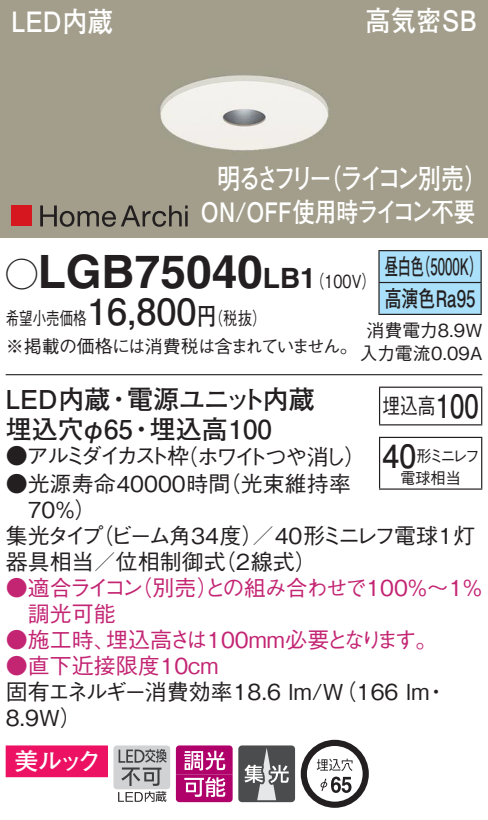
<style>
.page{position:relative;width:488px;height:820px;background:#fff}
.page>*{position:absolute;margin:0;border:0;box-sizing:border-box;transform-origin:0 0}
.t1{font:700 46px "Helvetica LT Std";color:#231f20}
.t2{font:700 36px "Futo Go B101 Pro";color:#231f20}
.t3{font:700 32px "Futo Go B101 Pro";color:#231f20;scale:.8 1}
.t4{font:700 32px "Futo Go B101 Pro";color:#231f20;scale:.94 1}
.t5{font:700 28px "Futo Go B101 Pro";letter-spacing:-.035em;color:#fff;scale:.82 1}
.t6{font:700 28px "Futo Go B101 Pro";letter-spacing:-.035em;color:#fff;scale:.9 1}
.t7{font:700 28px "Helvetica LT Std";color:#231f20}
.t8{font:700 26.8px "Futo Go B101 Pro";letter-spacing:-.005em;color:#fff;scale:.82 1}
.t9{font:700 26px "Futo Go B101 Pro";color:#231f20}
.t10{font:700 26px "Futo Go B101 Pro";letter-spacing:-.05em;color:#231f20}
.t11{font:700 24px "Futo Go B101 Pro";color:#fff}
.t12{font:700 22.8px/32px "Futo Go B101 Pro";color:#231f20;scale:.58 1}
.t13{font:500 22px/26px "Gothic BBB Pro";color:#231f20}
.t14{font:500 22px "Gothic BBB Pro";color:#c32573}
.t15{font:500 22px "Gothic BBB Pro";letter-spacing:-.04em;color:#231f20}
.t16{font:500 22px "Gothic BBB Pro";letter-spacing:-.045em;color:#c32573}
.t17{font:500 22px/26px "Gothic BBB Pro";letter-spacing:-.05em;color:#c32573;text-align:center}
.t18{font:500 22px "Gothic BBB Pro";letter-spacing:-.15em;color:#231f20}
.t19{font:500 22px "Gothic BBB Pro";letter-spacing:-.18em;color:#231f20}
.t20{font:500 22px "Gothic BBB Pro";color:#231f20;scale:.8 1}
.t21{font:500 18px/28px "Gothic BBB Pro";letter-spacing:-.04em;color:#231f20;scale:.75 1}
.t22{font:500 18px/24px "Gothic BBB Pro";color:#231f20;text-align:center}
.t23{font:500 18px "Gothic BBB Pro";color:#231f20;scale:.8 1}
.t24{font:500 16px "Gothic BBB Pro";letter-spacing:-.165em;color:#231f20;scale:.94 1}
.s1{font-family:"Ford Classification 1";font-weight:400;font-size:32px}
.s2{font-family:"Futo Go B101 Pro";font-weight:700;font-size:24px}
.s3{font-family:"Helvetica LT Std";font-weight:700;font-size:28px}
</style>
<div class="page">
<img style="left:0;top:0;width:487px;height:237px">
<div style="left:11px;top:205px;width:21px;height:21px;background:#d7171f"></div>
<svg style="left:40px;top:205px;width:147px;height:22px"></svg>
<div style="left:6px;top:745px;width:102px;height:32px;background:#ec1163"></div>
<div style="left:113px;top:745px;width:57px;height:44px;background:#d1d2d4;border-radius:3px"></div>
<svg style="left:118px;top:749px;width:48px;height:53px"></svg>
<svg style="left:176px;top:745px;width:56px;height:57px"></svg>
<svg style="left:241px;top:748px;width:51px;height:51px"></svg>
<div style="left:238px;top:745px;width:57px;height:57px;border:2px solid #4b4c4d;border-radius:3px"></div>
<svg style="left:300px;top:740px;width:68px;height:68px"></svg>
<hr style="left:6px;top:374px;width:476px;height:1px;background:#231f20">
<svg style="left:379px;top:251px;width:101px;height:63px"></svg>
<hr style="left:378px;top:250px;width:103px;height:1px;background:#231f20">
<hr style="left:378px;top:251px;width:1px;height:31px;background:#231f20">
<hr style="left:480px;top:251px;width:1px;height:31px;background:#231f20">
<hr style="left:378px;top:282px;width:103px;height:1px;background:#231f20">
<hr style="left:378px;top:283px;width:1px;height:31px;background:#231f20">
<hr style="left:480px;top:283px;width:1px;height:31px;background:#231f20">
<hr style="left:378px;top:314px;width:103px;height:1px;background:#231f20">
<hr style="left:379px;top:388px;width:1px;height:36px;background:#231f20">
<hr style="left:379px;top:387px;width:103px;height:1px;background:#231f20">
<hr style="left:481px;top:388px;width:1px;height:36px;background:#231f20">
<hr style="left:379px;top:424px;width:103px;height:2px;background:#231f20">
<hr style="left:379px;top:438px;width:1px;height:50px;background:#231f20">
<hr style="left:379px;top:437px;width:103px;height:1px;background:#231f20">
<hr style="left:481px;top:438px;width:1px;height:50px;background:#231f20">
<hr style="left:379px;top:488px;width:103px;height:2px;background:#231f20">
<p class="t6" style="left:11px;top:-1px;width:114px">LED内蔵</p>
<p class="t6" style="left:365px;top:-2px;width:125px">高気密SB</p>
<p class="t5" style="left:318px;top:156px;width:208px">（ライコン別売(</p>
<p class="t5" style="left:217px;top:156px;width:141px">明るさフリー</p>
<p class="t8" style="left:201px;top:190px;width:336px">ON/OFF使用時ライコン不要</p>
<h1 class="t1" style="left:6px;top:243px;width:258px"><span class="s1">A</span>LGB75040</h1>
<p class="t23" style="left:197px;top:304px;width:88px">（<span class="s2">円</span>税抜(</p>
<p class="t12" style="left:417px;top:248px;width:115px">（5000 (K</p>
<p class="t12" style="left:384px;top:248px;width:158px">昼白色<br>高演色Ra95</p>
<p class="t7" style="left:263px;top:261px;width:39px">LB</p>
<p class="t23" style="left:300px;top:266px;width:96px">（<span class="s3">1</span> 100 (V</p>
<h2 class="t2" style="left:87px;top:283px;width:111px">16,800</h2>
<p class="t21" style="left:6px;top:302px;width:471px">希望小売価格<br>※掲載の価格には消費税は含まれていません。</p>
<p class="t10" style="left:127px;top:379px;width:189px">電源ユニット内蔵</p>
<p class="t22" style="left:359px;top:315px;width:124px">消費電力8.9W入力電流0.09A</p>
<p class="t9" style="left:6px;top:379px;width:106px">LED内蔵</p>
<h3 class="t3" style="left:436px;top:381px;width:55px">100</h3>
<p class="t20" style="left:382px;top:388px;width:68px">埋込高</p>
<p class="t24" style="left:416px;top:443px;width:69px">形ミニレフ</p>
<p class="t9" style="left:106px;top:379px;width:27px">・</p>
<p class="t9" style="left:150px;top:409px;width:124px">埋込高100</p>
<p class="t9" style="left:6px;top:409px;width:129px">埋込穴φ65</p>
<p class="t9" style="left:128px;top:409px;width:27px">・</p>
<h3 class="t4" style="left:382px;top:431px;width:37px">40</h3>
<p class="t24" style="left:400px;top:465px;width:66px">電球相当</p>
<p class="t19" style="left:6px;top:438px;width:185px">●アルミダイカスト枠</p>
<p class="t18" style="left:176px;top:439px;width:191px">（ホワイトつや消し(</p>
<p class="t13" style="left:219px;top:468px;width:133px">（光束維持率</p>
<p class="t13" style="left:28px;top:468px;width:204px;text-indent:-22px">●光源寿命40000時間<br>70％(</p>
<p class="t15" style="left:92px;top:518px;width:173px">（ビーム角34度）</p>
<p class="t13" style="left:6px;top:520px;width:99px">集光タイプ</p>
<p class="t15" style="left:252px;top:518px;width:225px">／40形ミニレフ電球1灯</p>
<p class="t13" style="left:214px;top:546px;width:104px">（2線式(</p>
<p class="t13" style="left:6px;top:546px;width:221px">器具相当／位相制御式</p>
<p class="t16" style="left:130px;top:570px;width:354px">（別売との組み合わせで100％~1％</p>
<p class="t14" style="left:196px;top:570px;width:23px">）</p>
<p class="t17" style="left:6px;top:572px;width:139px">●適合ライコン調光可能</p>
<p class="t14" style="left:106px;top:622px;width:333px">埋込高さは100mm必要となります。</p>
<p class="t14" style="left:6px;top:622px;width:112px">●施工時、</p>
<p class="t14" style="left:6px;top:648px;width:214px">●直下近接限度10cm</p>
<p class="t13" style="left:6px;top:676px;width:425px">固有エネルギー消費効率18.6 lm （W/ 166 lm<br>8.9W(</p>
<p class="t13" style="left:425px;top:676px;width:23px">・</p>
<p class="t11" style="left:14px;top:742px;width:88px">美ルック</p>
</div>
